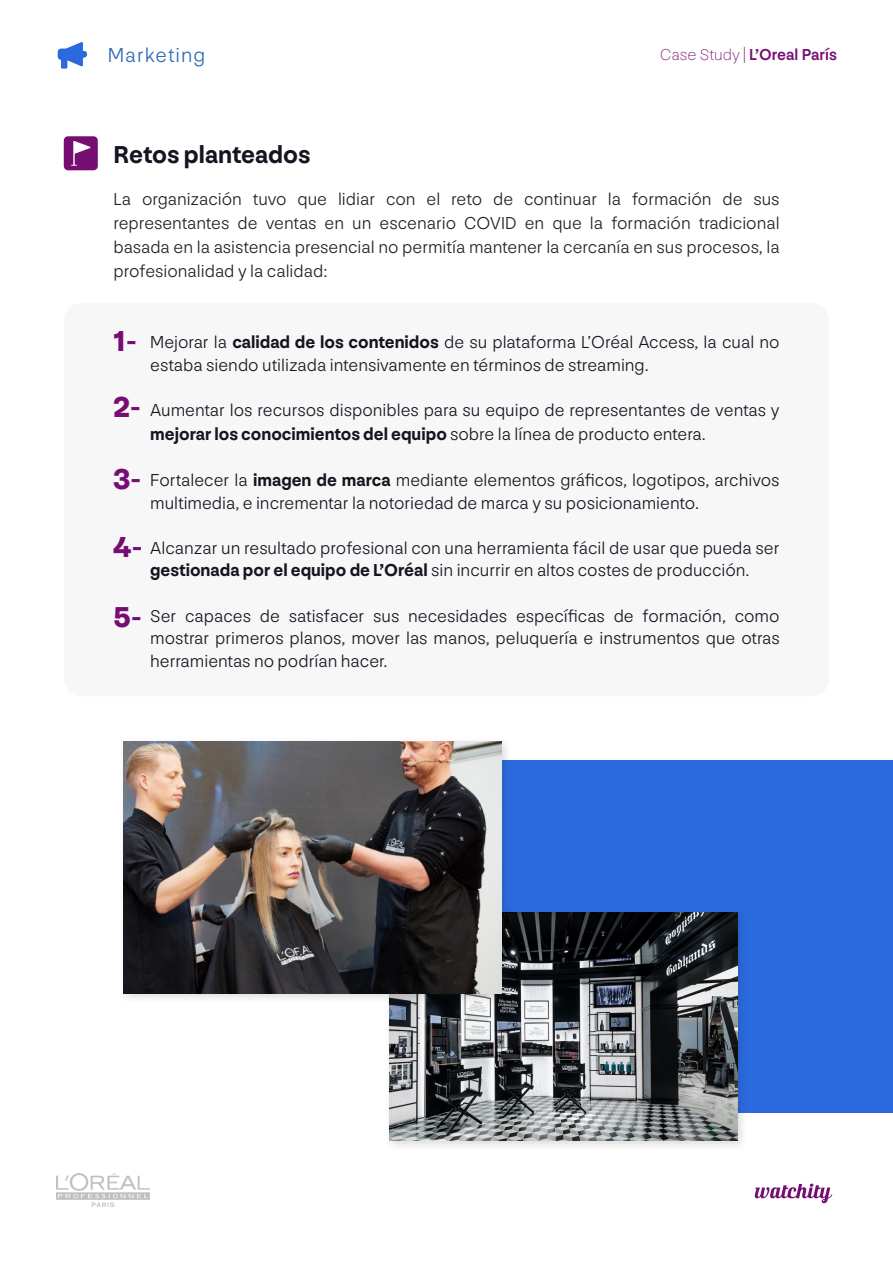
<style>
.page{position:relative;width:893px;height:1263px;background:#fff}
.page>*{position:absolute;margin:0;border:0;box-sizing:border-box;transform-origin:0 0}
.num-destacat-llistat{font:900 30px "NN Forever Grotesk STD";color:#760d72}
.Subtítuo-1{font:700 25.5px "NN Forever Grotesk STD";color:#151521}
.Formato-documento{font:300 21px "NN Forever Grotesk STD";letter-spacing:.05em;color:#2e6bb4}
.bullet-points{font:300 18px/22.5px "NN Forever Grotesk STD";color:#151521}
.texto-parrafo{font:300 18px/24px "NN Forever Grotesk STD";color:#231f20;text-align:justify}
.t1{font:500 16.5px "NN Forever Grotesk STD";color:#760d72}
.s1{font-weight:100}
.s2{font-weight:700}
</style>
<div class="page">
<svg style="left:755px;top:1183px;width:77px;height:20px"></svg>
<img style="left:56px;top:1174px;width:93px;height:32px">
<div style="left:64px;top:303px;width:765px;height:393px;background:#f7f7f7;border-radius:18px"></div>
<svg style="left:58px;top:42px;width:29px;height:26px"></svg>
<div style="left:428px;top:760px;width:465px;height:353px;background:#2b6ade"></div>
<div style="left:64px;top:136px;width:34px;height:34px;background:#760d72;border-radius:4px"></div>
<svg style="left:71px;top:141px;width:19px;height:25px"></svg>
<div style="left:384px;top:907px;width:365px;height:245px;background:#231f20;opacity:.15"></div>
<img style="left:389px;top:912px;width:349px;height:229px">
<div style="left:118px;top:736px;width:395px;height:269px;background:#231f20;opacity:.15"></div>
<img style="left:123px;top:741px;width:379px;height:252px">
<p class="Formato-documento" style="left:108px;top:43px;width:99px">Marketing</p>
<p class="Formato-documento" style="left:105px;top:53px;width:75px">&amp; Sales</p>
<p class="Subtítuo-1" style="left:113px;top:139px;width:199px">Retos planteados</p>
<p class="t1" style="left:660px;top:44px;width:178px"><span class="s1">Case Study |</span> L’Oreal París</p>
<p class="texto-parrafo" style="left:113px;top:187px;width:668px">La organización tuvo que lidiar con el reto de continuar la formación de sus representantes de ventas en un escenario COVID en que la formación tradicional basada en la asistencia presencial no permitía mantener la cercanía en sus procesos, la profesionalidad y la calidad:</p>
<p class="num-destacat-llistat" style="left:113px;top:322px;width:25px">1-</p>
<p class="num-destacat-llistat" style="left:113px;top:388px;width:29px">2-</p>
<p class="num-destacat-llistat" style="left:113px;top:460px;width:30px">3-</p>
<p class="num-destacat-llistat" style="left:113px;top:528px;width:31px">4-</p>
<p class="num-destacat-llistat" style="left:113px;top:598px;width:30px">5-</p>
<p class="bullet-points" style="left:150px;top:331px;width:631px">Mejorar la <span class="s2">calidad de los contenidos</span> de su plataforma L’Oréal Access, la cual no estaba siendo utilizada intensivamente en términos de streaming.</p>
<p class="bullet-points" style="left:150px;top:398px;width:631px;line-height:24px">Aumentar los recursos disponibles para su equipo de representantes de ventas y <span class="s2">mejorar los conocimientos del equipo</span> sobre la línea de producto entera.</p>
<p class="bullet-points" style="left:150px;top:469px;width:631px">Fortalecer la <span class="s2">imagen de marca</span> mediante elementos gráficos, logotipos, archivos multimedia, e incrementar la notoriedad de marca y su posicionamiento.</p>
<p class="bullet-points" style="left:150px;top:536px;width:631px">Alcanzar un resultado profesional con una herramienta fácil de usar que pueda ser <span class="s2">gestionada por el equipo de L’Oréal</span> sin incurrir en altos costes de producción.</p>
<p class="bullet-points" style="left:150px;top:604px;width:631px;text-align:justify">Ser capaces de satisfacer sus necesidades específicas de formación, como mostrar primeros planos, mover las manos, peluquería e instrumentos que otras herramientas no podrían hacer.</p>
</div>
